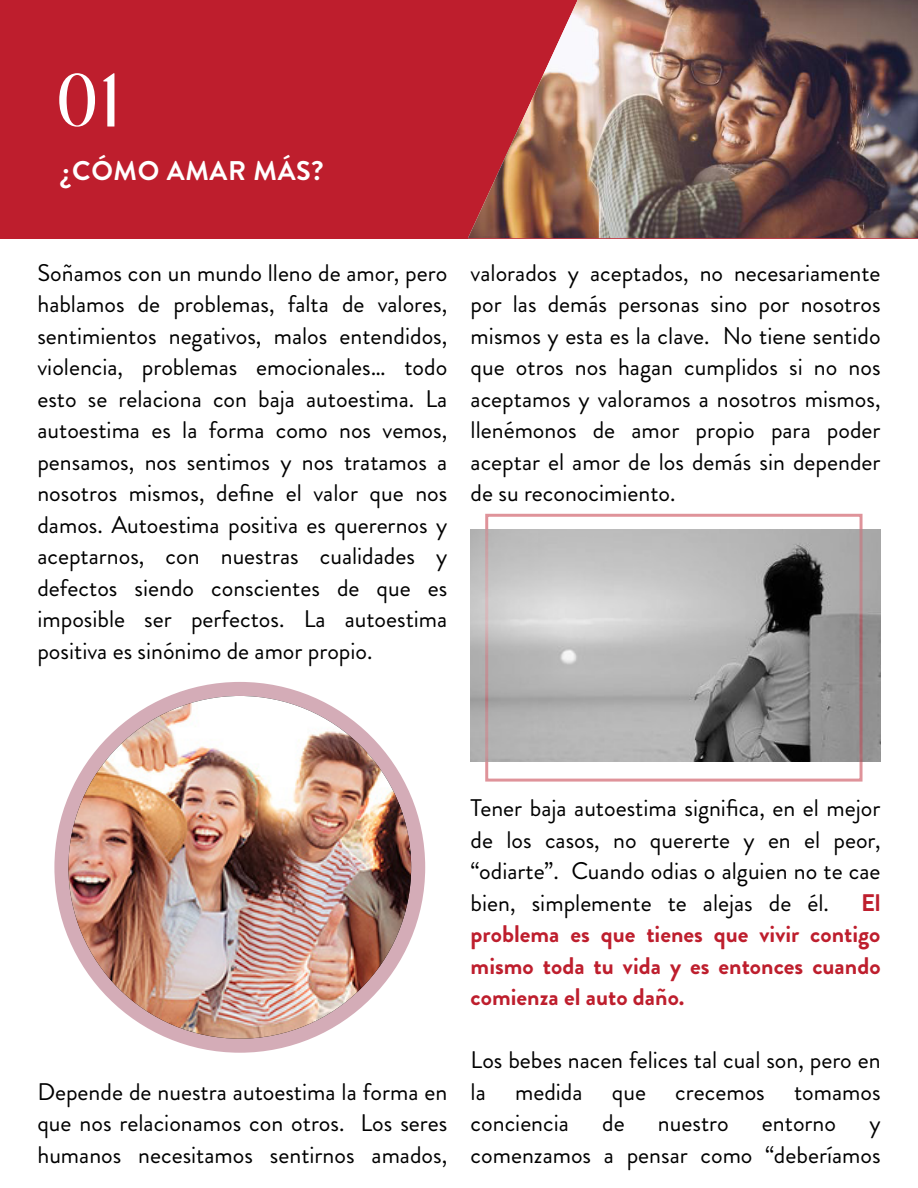
<style>
.page{position:relative;width:918px;height:1188px;background:#fff}
.page>*{position:absolute;margin:0;border:0;box-sizing:border-box;transform-origin:0 0}
.t1{font:75px "APOLLO";color:#fff}
.t2{font:700 27px "Brandon Grotesque";letter-spacing:.025em;color:#fff}
.t3{font:24px/31.5px "Brandon Grotesque";color:#000;text-align:justify}
.t4{font:700 24px/31.5px "Brandon Grotesque";color:#be1e2d;text-align:justify}
</style>
<div class="page">
<div style="left:54px;top:682px;width:371px;height:371px;background:#d4acb7;border-radius:50%"></div>
<div style="left:0;top:0;width:918px;height:238px;background:#be1e2d"></div>
<img style="left:468px;top:0;width:450px;height:238px">
<img style="left:68px;top:696px;width:343px;height:343px;border-radius:171px">
<img style="left:471px;top:530px;width:410px;height:232px">
<h1 class="t1" style="left:59px;top:53px;width:60px">01</h1>
<p class="t2" style="left:60px;top:152px;width:265px">¿CÓMO AMAR MÁS?</p>
<p class="t3" style="left:37px;top:257px;width:411px">Soñamos con un mundo lleno de amor, pero hablamos de problemas, falta de valores, sentimientos negativos, malos entendidos, violencia, problemas emocionales… todo esto se relaciona con baja autoestima. La autoestima es la forma como nos vemos, pensamos, nos sentimos y nos tratamos a nosotros mismos, define el valor que nos damos. Autoestima positiva es querernos y aceptarnos, con nuestras cualidades y defectos siendo conscientes de que es imposible ser perfectos. La autoestima positiva es sinónimo de amor propio.</p>
<p class="t3" style="left:471px;top:257px;width:411px">valorados y aceptados, no necesariamente por las demás personas sino por nosotros mismos y esta es la clave. No tiene sentido que otros nos hagan cumplidos si no nos aceptamos y valoramos a nosotros mismos, llenémonos de amor propio para poder aceptar el amor de los demás sin depender de su reconocimiento.</p>
<p class="t3" style="left:37px;top:1076px;width:411px">Depende de nuestra autoestima la forma en que nos relacionamos con otros. Los seres humanos necesitamos sentirnos amados,</p>
<p class="t3" style="left:471px;top:793px;width:411px">Tener baja autoestima significa, en el mejor de los casos, no quererte y en el peor, “odiarte”. Cuando odias o alguien no te cae bien, simplemente te alejas de él.</p>
<p class="t4" style="left:471px;top:887px;width:411px;text-indent:390px">El problema es que tienes que vivir contigo mismo toda tu vida y es entonces cuando comienza el auto daño.</p>
<p class="t3" style="left:471px;top:1045px;width:411px">Los bebes nacen felices tal cual son, pero en la medida que crecemos tomamos conciencia</p>
<p class="t3" style="left:602px;top:1108px;width:24px">de</p>
<p class="t3" style="left:658px;top:1108px;width:72px">nuestro</p>
<p class="t3" style="left:762px;top:1108px;width:76px">entorno</p>
<p class="t3" style="left:471px;top:1108px;width:411px;text-align:right">y<br>comenzamos a pensar como “deberíamos</p>
</div>
